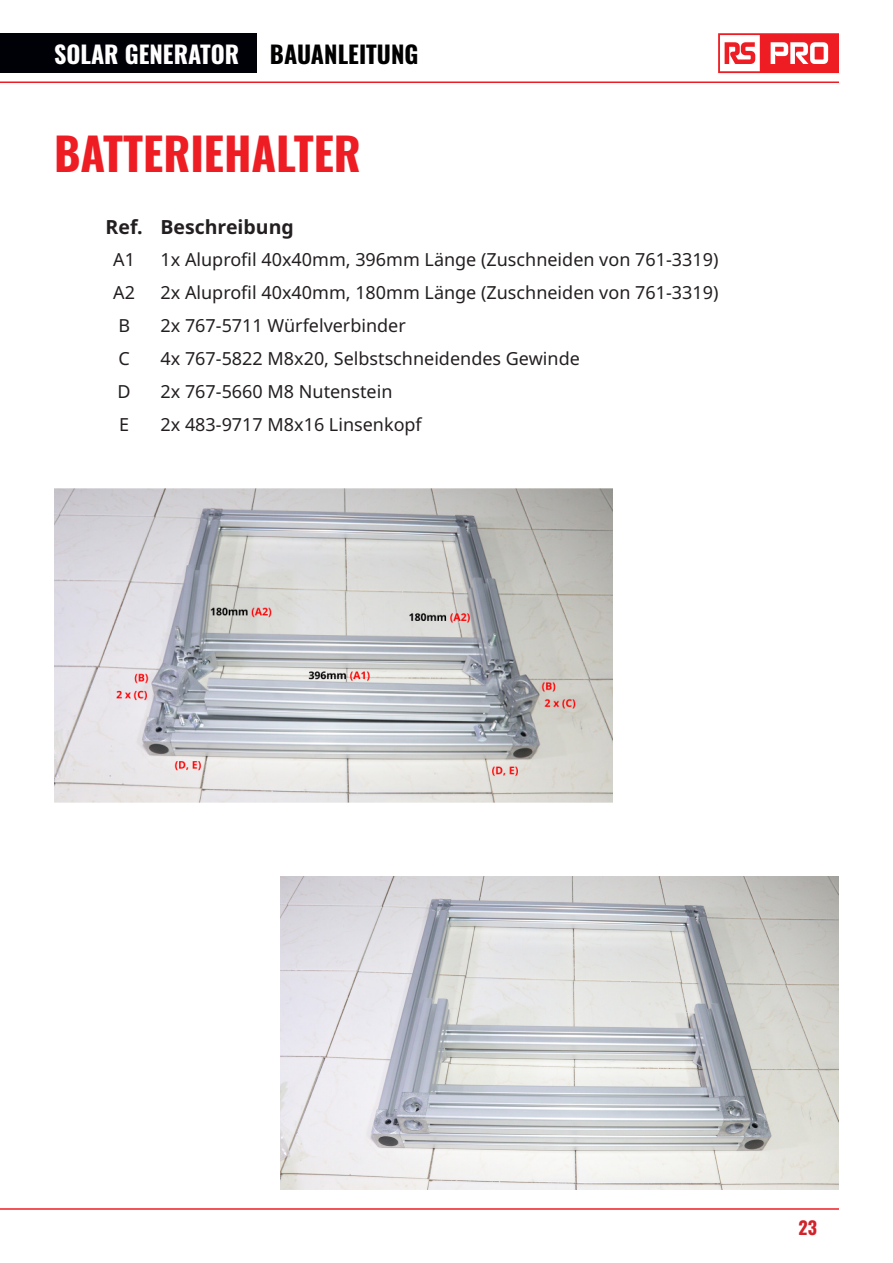
<style>
.page{position:relative;width:893px;height:1263px;background:#fff}
.page>*{position:absolute;margin:0;border:0;box-sizing:border-box;transform-origin:0 0}
.Category_H1{font:700 45px "Oswald";color:#ee1d23}
.t1{font:700 24px "Oswald";color:#fff}
.t2{font:700 24px "Oswald";color:#000}
.t3{font:700 19.5px "Noto Sans";color:#231f20}
.t4{font:18px "Noto Sans";color:#231f20}
.t5{font:700 18px "Oswald";color:#d1232a}
</style>
<div class="page">
<svg style="left:718px;top:33px;width:121px;height:40px"></svg>
<div style="left:0;top:33px;width:257px;height:40px;background:#000007"></div>
<hr style="left:0;top:81px;width:839px;height:2px;background:#ee1d23">
<hr style="left:0;top:1208px;width:839px;height:2px;background:#ee1d23">
<img style="left:54px;top:489px;width:558px;height:314px">
<img style="left:281px;top:876px;width:558px;height:313px">
<h2 class="t1" style="left:54px;top:42px;width:187px">SOLAR GENERATOR</h2>
<h2 class="t2" style="left:270px;top:42px;width:150px">BAUANLEITUNG</h2>
<p class="Category_H1" style="left:54px;top:130px;width:308px">BATTERIEHALTER</p>
<p class="t3" style="left:106px;top:216px;width:39px">Ref.</p>
<p class="t3" style="left:160px;top:216px;width:135px">Beschreibung</p>
<p class="t4" style="left:113px;top:246px;width:23px">A1</p>
<p class="t4" style="left:160px;top:246px;width:559px">1x Aluprofil 40x40mm, 396mm Länge (Zuschneiden von 761-3319)</p>
<p class="t4" style="left:113px;top:280px;width:23px">A2</p>
<p class="t4" style="left:160px;top:280px;width:559px">2x Aluprofil 40x40mm, 180mm Länge (Zuschneiden von 761-3319)</p>
<p class="t4" style="left:118px;top:313px;width:13px">B</p>
<p class="t4" style="left:160px;top:313px;width:247px">2x 767-5711 Würfelverbinder</p>
<p class="t4" style="left:118px;top:346px;width:13px">C</p>
<p class="t4" style="left:160px;top:346px;width:421px">4x 767-5822 M8x20, Selbstschneidendes Gewinde</p>
<p class="t4" style="left:118px;top:379px;width:15px">D</p>
<p class="t4" style="left:160px;top:379px;width:233px">2x 767-5660 M8 Nutenstein</p>
<p class="t4" style="left:119px;top:412px;width:12px">E</p>
<p class="t4" style="left:160px;top:412px;width:263px">2x 483-9717 M8x16 Linsenkopf</p>
<p class="t5" style="left:798px;top:1218px;width:20px">23</p>
</div>
